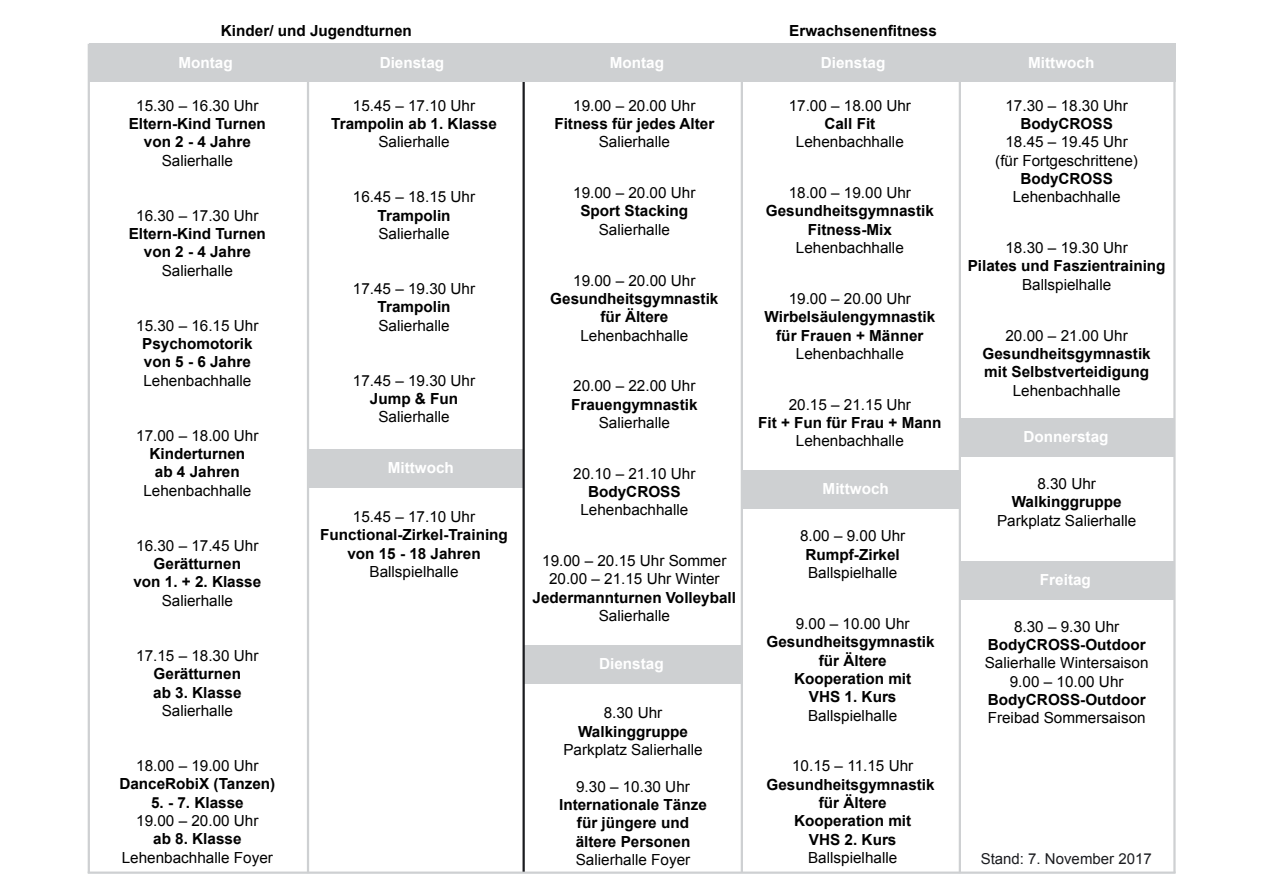
<style>
.page{position:relative;width:1263px;height:893px;background:#fff}
.page>*{position:absolute;margin:0;border:0;box-sizing:border-box;transform-origin:0 0}
.t1{font:15.3px/18.3px "Arial";color:#000;text-align:center}
.t2{font:700 15.3px/18.3px "Arial";color:#000;text-align:center}
.t3{font:700 15.3px "Arial";color:#fff}
.t4{font:15px "Arial";color:#1b1c20}
</style>
<div class="page">
<div style="left:308px;top:449px;width:216px;height:39px;background:#ced0d2"></div>
<div style="left:525px;top:645px;width:218px;height:39px;background:#ced0d2"></div>
<hr style="left:741px;top:45px;width:2px;height:826px;background:#ced0d2">
<hr style="left:1173px;top:45px;width:2px;height:827px;background:#ced0d2">
<hr style="left:88px;top:45px;width:2px;height:827px;background:#ced0d2">
<hr style="left:89px;top:871px;width:1085px;height:3px;background:#ced0d2">
<hr style="left:307px;top:46px;width:2px;height:826px;background:#ced0d2">
<hr style="left:522px;top:82px;width:3px;height:788px;background:#1b1c20">
<hr style="left:959px;top:45px;width:2px;height:827px;background:#ced0d2">
<div style="left:89px;top:44px;width:1087px;height:38px;background:#ced0d2"></div>
<div style="left:960px;top:418px;width:214px;height:39px;background:#ced0d2"></div>
<div style="left:959px;top:561px;width:215px;height:38px;background:#ced0d2"></div>
<div style="left:742px;top:470px;width:218px;height:39px;background:#ced0d2"></div>
<p class="t2" style="left:221px;top:22px;width:193px">Kinder/ und Jugendturnen</p>
<p class="t2" style="left:789px;top:22px;width:149px">Erwachsenenfitness</p>
<p class="t3" style="left:380px;top:52px;width:66px">Dienstag</p>
<p class="t3" style="left:821px;top:52px;width:66px">Dienstag</p>
<p class="t3" style="left:1028px;top:52px;width:68px">Mittwoch</p>
<p class="t3" style="left:610px;top:52px;width:56px">Montag</p>
<p class="t3" style="left:178px;top:52px;width:56px">Montag</p>
<p class="t1" style="left:136px;top:96px;width:124px">15.30 – 16.30 Uhr</p>
<p class="t2" style="left:129px;top:115px;width:139px">Eltern-Kind Turnen von 2 - 4 Jahre</p>
<p class="t1" style="left:162px;top:151px;width:73px">Salierhalle</p>
<p class="t1" style="left:136px;top:206px;width:124px">16.30 – 17.30 Uhr</p>
<p class="t2" style="left:129px;top:225px;width:139px">Eltern-Kind Turnen von 2 - 4 Jahre</p>
<p class="t1" style="left:162px;top:261px;width:73px">Salierhalle</p>
<p class="t1" style="left:136px;top:316px;width:124px">15.30 – 16.15 Uhr</p>
<p class="t2" style="left:142px;top:335px;width:112px;text-align:left">Psychomotorik von 5 - 6 Jahre</p>
<p class="t1" style="left:143px;top:371px;width:109px">Lehenbachhalle</p>
<p class="t1" style="left:136px;top:426px;width:124px">17.00 – 18.00 Uhr</p>
<p class="t2" style="left:149px;top:445px;width:97px">Kinderturnen ab 4 Jahren</p>
<p class="t1" style="left:143px;top:481px;width:109px">Lehenbachhalle</p>
<p class="t1" style="left:136px;top:536px;width:124px">16.30 – 17.45 Uhr</p>
<p class="t2" style="left:133px;top:555px;width:129px">Gerätturnen<br>von 1. + 2. Klasse</p>
<p class="t1" style="left:162px;top:591px;width:73px">Salierhalle</p>
<p class="t1" style="left:136px;top:646px;width:124px">17.15 – 18.30 Uhr</p>
<p class="t2" style="left:153px;top:665px;width:90px;text-align:left">Gerätturnen ab 3. Klasse</p>
<p class="t1" style="left:162px;top:701px;width:73px">Salierhalle</p>
<p class="t1" style="left:136px;top:756px;width:124px">18.00 – 19.00 Uhr</p>
<p class="t2" style="left:119px;top:775px;width:157px">DanceRobiX (Tanzen)</p>
<p class="t2" style="left:151px;top:793px;width:94px">5. - 7. Klasse</p>
<p class="t1" style="left:136px;top:811px;width:124px">19.00 – 20.00 Uhr</p>
<p class="t2" style="left:153px;top:830px;width:90px">ab 8. Klasse</p>
<p class="t1" style="left:122px;top:848px;width:153px">Lehenbachhalle Foyer</p>
<p class="t1" style="left:353px;top:96px;width:124px">15.45 – 17.10 Uhr</p>
<p class="t2" style="left:331px;top:115px;width:167px">Trampolin ab 1. Klasse</p>
<p class="t1" style="left:378px;top:133px;width:73px">Salierhalle</p>
<p class="t1" style="left:353px;top:188px;width:124px">16.45 – 18.15 Uhr</p>
<p class="t2" style="left:378px;top:207px;width:75px">Trampolin</p>
<p class="t1" style="left:378px;top:225px;width:73px">Salierhalle</p>
<p class="t1" style="left:353px;top:280px;width:124px">17.45 – 19.30 Uhr</p>
<p class="t2" style="left:378px;top:298px;width:75px">Trampolin</p>
<p class="t1" style="left:378px;top:316px;width:73px">Salierhalle</p>
<p class="t1" style="left:353px;top:371px;width:124px">17.45 – 19.30 Uhr</p>
<p class="t2" style="left:370px;top:390px;width:90px">Jump &amp; Fun</p>
<p class="t1" style="left:378px;top:408px;width:73px">Salierhalle</p>
<p class="t3" style="left:388px;top:457px;width:68px">Mittwoch</p>
<p class="t1" style="left:353px;top:508px;width:124px">15.45 – 17.10 Uhr</p>
<p class="t2" style="left:320px;top:526px;width:189px">Functional-Zirkel-Training von 15 - 18 Jahren</p>
<p class="t1" style="left:369px;top:563px;width:91px">Ballspielhalle</p>
<p class="t1" style="left:573px;top:96px;width:124px">19.00 – 20.00 Uhr</p>
<p class="t2" style="left:554px;top:115px;width:161px">Fitness für jedes Alter</p>
<p class="t1" style="left:599px;top:133px;width:73px">Salierhalle</p>
<p class="t1" style="left:573px;top:184px;width:124px">19.00 – 20.00 Uhr</p>
<p class="t2" style="left:580px;top:202px;width:109px">Sport Stacking</p>
<p class="t1" style="left:599px;top:220px;width:73px">Salierhalle</p>
<p class="t1" style="left:573px;top:271px;width:124px">19.00 – 20.00 Uhr</p>
<p class="t2" style="left:550px;top:290px;width:170px">Gesundheitsgymnastik für Ältere</p>
<p class="t1" style="left:580px;top:326px;width:109px">Lehenbachhalle</p>
<p class="t1" style="left:573px;top:377px;width:124px">20.00 – 22.00 Uhr</p>
<p class="t2" style="left:571px;top:396px;width:128px">Frauengymnastik</p>
<p class="t1" style="left:599px;top:414px;width:73px">Salierhalle</p>
<p class="t1" style="left:573px;top:464px;width:124px">20.10 – 21.10 Uhr</p>
<p class="t2" style="left:588px;top:483px;width:94px">BodyCROSS</p>
<p class="t1" style="left:580px;top:501px;width:109px">Lehenbachhalle</p>
<p class="t1" style="left:542px;top:552px;width:186px">19.00 – 20.15 Uhr Sommer<br>20.00 – 21.15 Uhr Winter</p>
<p class="t2" style="left:533px;top:589px;width:205px">Jedermannturnen Volleyball</p>
<p class="t1" style="left:599px;top:607px;width:73px">Salierhalle</p>
<p class="t3" style="left:599px;top:653px;width:66px">Dienstag</p>
<p class="t1" style="left:604px;top:704px;width:60px">8.30 Uhr</p>
<p class="t2" style="left:578px;top:723px;width:111px">Walkinggruppe</p>
<p class="t1" style="left:563px;top:741px;width:141px">Parkplatz Salierhalle</p>
<p class="t1" style="left:576px;top:777px;width:115px">9.30 – 10.30 Uhr</p>
<p class="t2" style="left:559px;top:796px;width:149px">Internationale Tänze für jüngere und ältere Personen</p>
<p class="t1" style="left:576px;top:851px;width:116px">Salierhalle Foyer</p>
<p class="t1" style="left:789px;top:96px;width:124px">17.00 – 18.00 Uhr</p>
<p class="t2" style="left:824px;top:115px;width:52px">Call Fit</p>
<p class="t1" style="left:796px;top:133px;width:109px">Lehenbachhalle</p>
<p class="t1" style="left:789px;top:184px;width:124px">18.00 – 19.00 Uhr</p>
<p class="t2" style="left:766px;top:202px;width:170px">Gesundheitsgymnastik<br>Fitness-Mix</p>
<p class="t1" style="left:796px;top:239px;width:109px">Lehenbachhalle</p>
<p class="t1" style="left:789px;top:289px;width:124px">19.00 – 20.00 Uhr</p>
<p class="t2" style="left:765px;top:308px;width:172px">Wirbelsäulengymnastik für Frauen + Männer</p>
<p class="t1" style="left:796px;top:344px;width:109px">Lehenbachhalle</p>
<p class="t1" style="left:789px;top:395px;width:124px">20.15 – 21.15 Uhr</p>
<p class="t2" style="left:758px;top:414px;width:185px">Fit + Fun für Frau + Mann</p>
<p class="t1" style="left:796px;top:432px;width:109px">Lehenbachhalle</p>
<p class="t3" style="left:823px;top:478px;width:68px">Mittwoch</p>
<p class="t1" style="left:800px;top:527px;width:107px">8.00 – 9.00 Uhr</p>
<p class="t2" style="left:806px;top:546px;width:96px">Rumpf-Zirkel</p>
<p class="t1" style="left:808px;top:564px;width:91px">Ballspielhalle</p>
<p class="t1" style="left:796px;top:614px;width:115px">9.00 – 10.00 Uhr</p>
<p class="t2" style="left:766px;top:633px;width:170px">Gesundheitsgymnastik für Ältere<br>Kooperation mit<br>VHS 1. Kurs</p>
<p class="t1" style="left:808px;top:706px;width:91px">Ballspielhalle</p>
<p class="t1" style="left:792px;top:757px;width:123px">10.15 – 11.15 Uhr</p>
<p class="t2" style="left:766px;top:776px;width:170px">Gesundheitsgymnastik für Ältere<br>Kooperation mit<br>VHS 2. Kurs</p>
<p class="t1" style="left:808px;top:848px;width:91px">Ballspielhalle</p>
<p class="t1" style="left:1005px;top:96px;width:124px">17.30 – 18.30 Uhr</p>
<p class="t2" style="left:1020px;top:115px;width:94px">BodyCROSS</p>
<p class="t1" style="left:995px;top:133px;width:144px">18.45 – 19.45 Uhr (für Fortgeschrittene)</p>
<p class="t2" style="left:1020px;top:170px;width:94px">BodyCROSS</p>
<p class="t1" style="left:1013px;top:188px;width:109px">Lehenbachhalle</p>
<p class="t1" style="left:1005px;top:239px;width:124px">18.30 – 19.30 Uhr</p>
<p class="t2" style="left:968px;top:257px;width:199px">Pilates und Faszientraining</p>
<p class="t1" style="left:1022px;top:275px;width:91px">Ballspielhalle</p>
<p class="t1" style="left:1005px;top:326px;width:124px">20.00 – 21.00 Uhr</p>
<p class="t2" style="left:982px;top:345px;width:170px;text-align:left">Gesundheitsgymnastik mit Selbstverteidigung</p>
<p class="t1" style="left:1013px;top:381px;width:109px">Lehenbachhalle</p>
<p class="t3" style="left:1023px;top:427px;width:86px">Donnerstag</p>
<p class="t1" style="left:1037px;top:475px;width:60px">8.30 Uhr</p>
<p class="t2" style="left:1012px;top:493px;width:111px">Walkinggruppe</p>
<p class="t1" style="left:997px;top:511px;width:141px">Parkplatz Salierhalle</p>
<p class="t3" style="left:1040px;top:569px;width:52px">Freitag</p>
<p class="t1" style="left:1014px;top:617px;width:107px">8.30 – 9.30 Uhr</p>
<p class="t2" style="left:988px;top:636px;width:159px">BodyCROSS-Outdoor</p>
<p class="t1" style="left:985px;top:654px;width:165px">Salierhalle Wintersaison<br>9.00 – 10.00 Uhr</p>
<p class="t2" style="left:988px;top:691px;width:159px">BodyCROSS-Outdoor</p>
<p class="t1" style="left:988px;top:709px;width:159px">Freibad Sommersaison</p>
<p class="t4" style="left:981px;top:849px;width:172px">Stand: 7. November 2017</p>
</div>
